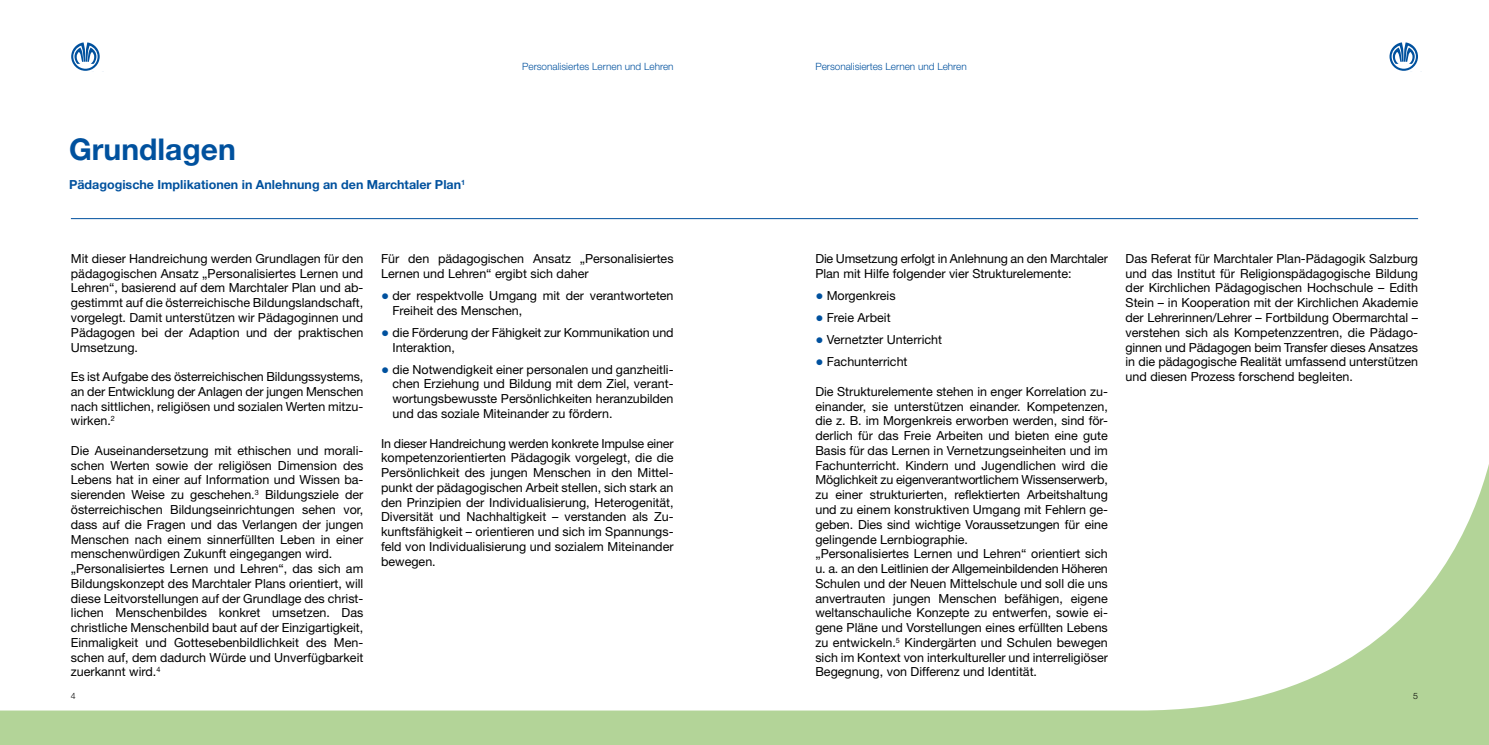
<style>
.page{position:relative;width:1489px;height:745px;background:#fff}
.page>*{position:absolute;margin:0;border:0;box-sizing:border-box;transform-origin:0 0}
.t1{font:700 30px "Helvetica Neue";color:#00519e}
.t2{font:12.5px/14.8px "Helvetica Neue";color:#000}
.t3{font:700 12.5px "Helvetica Neue";color:#00519e}
.t4{font:300 10px "Helvetica Neue";color:#00519e}
.t5{font:300 8.75px "Helvetica Neue";color:#000}
.s1{font-size:16.25px;color:#00519e}
</style>
<div class="page">
<hr style="left:71px;top:218px;width:1346px;height:1px;background:#00519e">
<svg style="left:71px;top:42px;width:29px;height:29px"></svg>
<svg style="left:1389px;top:42px;width:28px;height:29px"></svg>
<svg style="left:0;top:468px;width:1488px;height:276px"></svg>
<p class="t4" style="left:522px;top:60px;width:153px">Personalisiertes Lernen und Lehren</p>
<p class="t4" style="left:815px;top:60px;width:153px">Personalisiertes Lernen und Lehren</p>
<h1 class="t1" style="left:69px;top:130px;width:168px">Grundlagen</h1>
<p class="t3" style="left:69px;top:177px;width:397px">Pädagogische Implikationen in Anlehnung an den Marchtaler Plan<sup>1</sup></p>
<p class="t2" style="left:71px;top:251px;width:294px;text-align:justify">Mit dieser Handreichung werden Grundlagen für den pädagogischen Ansatz „Personalisiertes Lernen und Lehren“, basierend auf dem Marchtaler Plan und ab&shy;gestimmt auf die österreichische Bildungslandschaft, vorgelegt. Damit unterstützen wir Pädagoginnen und Pädagogen bei der Adaption und der praktischen Umsetzung.</p>
<p class="t2" style="left:71px;top:369px;width:294px;text-align:justify">Es ist Aufgabe des österreichischen Bildungssystems, an der Entwicklung der Anlagen der jungen Menschen nach sittlichen, religiösen und sozialen Werten mitzu&shy;wirken.<sup>2</sup></p>
<p class="t2" style="left:71px;top:442px;width:294px">Die Auseinandersetzung mit ethischen und morali&shy;schen Werten sowie der religiösen Dimension des Lebens hat in einer auf Information und Wissen ba&shy;sierenden Weise zu geschehen.<sup>3</sup> Bildungsziele der österreichischen Bildungseinrichtungen sehen vor, dass auf die Fragen und das Verlangen der jungen Menschen nach einem sinnerfüllten Leben in einer menschenwürdigen Zukunft eingegangen wird. „Personalisiertes Lernen und Lehren“, das sich am Bildungskonzept des Marchtaler Plans orientiert, will diese Leitvorstellungen auf der Grundlage des christ&shy;lichen Menschenbildes konkret umsetzen. Das christliche Menschenbild baut auf der Einzigartigkeit, Einmaligkeit und Gottesebenbildlichkeit des Men&shy;schen auf, dem dadurch Würde und Unverfügbarkeit zuerkannt wird.<sup>4</sup></p>
<p class="t2" style="left:381px;top:251px;width:294px">Für den pädagogischen Ansatz „Personalisiertes<br>Lernen und Lehren“ ergibt sich daher</p>
<p class="t2" style="left:392px;top:287px;width:283px;text-indent:-11px"><span class="s1">•</span> der respektvolle Umgang mit der verantworteten<br>Freiheit des Menschen,</p>
<p class="t2" style="left:392px;top:324px;width:282px;text-indent:-11px"><span class="s1">•</span> die Förderung der Fähigkeit zur Kommunikation und<br>Interaktion,</p>
<p class="t2" style="left:392px;top:361px;width:283px;text-align:justify;text-indent:-11px"><span class="s1">•</span> die Notwendigkeit einer personalen und ganzheitli&shy;chen Erziehung und Bildung mit dem Ziel, verant&shy;wortungsbewusste Persönlichkeiten heranzubilden und das soziale Miteinander zu fördern.</p>
<p class="t2" style="left:381px;top:435px;width:294px;text-align:justify">In dieser Handreichung werden konkrete Impulse einer kompetenzorientierten Pädagogik vorgelegt, die die Persönlichkeit des jungen Menschen in den Mittel&shy;punkt der pädagogischen Arbeit stellen, sich stark an den Prinzipien der Individualisierung, Heterogenität, Diversität und Nachhaltigkeit – verstanden als Zu&shy;kunftsfähigkeit – orientieren und sich im Spannungs&shy;feld von Individualisierung und sozialem Miteinander bewegen.</p>
<p class="t2" style="left:815px;top:251px;width:294px">Die Umsetzung erfolgt in Anlehnung an den Marchtaler<br>Plan mit Hilfe folgender vier Strukturelemente:</p>
<p class="t2" style="left:815px;top:287px;width:82px"><span class="s1">•</span> Morgenkreis</p>
<p class="t2" style="left:815px;top:310px;width:77px"><span class="s1">•</span> Freie Arbeit</p>
<p class="t2" style="left:815px;top:332px;width:128px"><span class="s1">•</span> Vernetzter Unterricht</p>
<p class="t2" style="left:815px;top:354px;width:94px"><span class="s1">•</span> Fachunterricht</p>
<p class="t2" style="left:815px;top:383px;width:294px">Die Strukturelemente stehen in enger Korrelation zu&shy;einander, sie unterstützen einander. Kompetenzen, die z. B. im Morgenkreis erworben werden, sind för&shy;derlich für das Freie Arbeiten und bieten eine gute Basis für das Lernen in Vernetzungseinheiten und im Fachunterricht. Kindern und Jugendlichen wird die Möglichkeit zu eigenverantwortlichem Wissenserwerb, zu einer strukturierten, reflektierten Arbeitshaltung und zu einem konstruktiven Umgang mit Fehlern ge&shy;geben. Dies sind wichtige Voraussetzungen für eine gelingende Lernbiographie.<br>„Personalisiertes Lernen und Lehren“ orientiert sich u. a. an den Leitlinien der Allgemeinbildenden Höheren Schulen und der Neuen Mittelschule und soll die uns anvertrauten jungen Menschen befähigen, eigene weltanschauliche Konzepte zu entwerfen, sowie ei&shy;gene Pläne und Vorstellungen eines erfüllten Lebens zu entwickeln.<sup>5</sup> Kindergärten und Schulen bewegen sich im Kontext von interkultureller und interreligiöser Begegnung, von Differenz und Identität.</p>
<p class="t2" style="left:1125px;top:251px;width:294px;text-align:justify">Das Referat für Marchtaler Plan-Pädagogik Salzburg und das Institut für Religionspädagogische Bildung der Kirchlichen Pädagogischen Hochschule – Edith Stein – in Kooperation mit der Kirchlichen Akademie der Lehrerinnen/Lehrer – Fortbildung Obermarchtal – verstehen sich als Kompetenzzentren, die Pädago&shy;ginnen und Pädagogen beim Transfer dieses Ansatzes in die pädagogische Realität umfassend unterstützen und diesen Prozess forschend begleiten.</p>
<p class="t5" style="left:71px;top:689px;width:6px">4</p>
<p class="t5" style="left:1412px;top:689px;width:6px">5</p>
</div>
